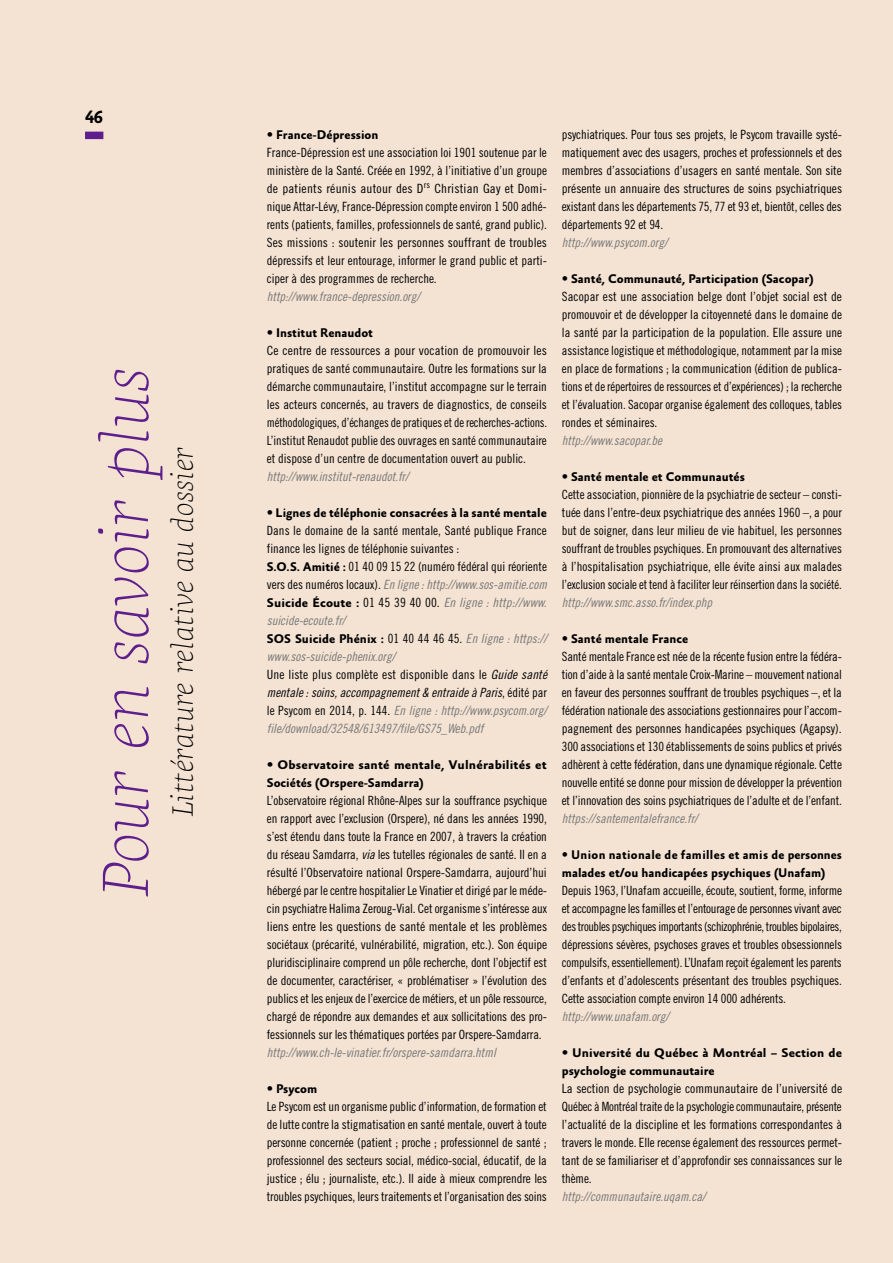
<style>
.page{position:relative;width:893px;height:1263px;background:#f4e3d3}
.page>*{position:absolute;margin:0;border:0;box-sizing:border-box;transform-origin:0 0}
.t1{font:italic 100 66.75px "Geneo Pro";letter-spacing:.01em;color:#5e1f8c}
.t2{font:italic 100 30px "Geneo Pro";letter-spacing:.01em;color:#000}
.t3{font:700 18px "Absara Sans OT";color:#000}
.t4{font:12.75px/18px "Trade Gothic LT Std Cn 18";letter-spacing:-.01em;color:#000;text-align:justify}
.t5{font:12.75px/18px "Trade Gothic LT Std Cn 18";letter-spacing:-.01em;color:#000;text-align:justify;scale:1.04 1}
.t6{font:12.75px/18px "Trade Gothic LT Std Cn 18 Obl";color:#777776;text-align:justify}
.t7{font:700 12.75px/18px "Absara Sans OT";color:#000}
.t8{font:700 12.75px/18px "Absara Sans OT";color:#000;scale:1.05 1}
.s1{font-family:"Trade Gothic LT Std Cn 18";font-weight:400}
.s2{font-family:"Absara Sans OT";font-weight:700}
.s3{font-family:"Trade Gothic LT Std Cn 18";color:#000}
.s4{font-family:"Absara Sans OT";font-weight:700;color:#000}
.s5{font-family:"Trade Gothic LT Std Cn 18 Obl";font-weight:400;color:#777776}
.s6{font-family:"Trade Gothic LT Std Cn 18 Obl"}
.s7{color:#000}
</style>
<div class="page">
<div style="left:85px;top:132px;width:18px;height:7px;background:#5e1f8c"></div>
<h3 class="t3" style="left:85px;top:107px;width:19px">46</h3>
<h1 class="t1" style="left:73px;top:896px;width:531px;rotate:-90deg">Pour en savoir plus</h1>
<h2 class="t2" style="left:159px;top:816px;width:371px;rotate:-90deg">Littérature relative au dossier</h2>
<p class="t7" style="left:267px;top:126px;width:113px"><span class="s1">•</span> France‑Dépression</p>
<p class="t4" style="left:267px;top:143px;width:282px">France‑Dépression est une association loi 1901 soutenue par le ministère de la Santé. Créée en 1992, à l’initiative d’un groupe de patients réunis autour des D<sup>rs</sup> Christian Gay et Domi‑ nique Attar‑Lévy, France‑Dépression compte environ 1 500 adhé‑ rents (patients, familles, professionnels de santé, grand public).<br>Ses missions : soutenir les personnes souffrant de troubles dépressifs et leur entourage, informer le grand public et parti‑ ciper à des programmes de recherche.</p>
<p class="t6" style="left:267px;top:288px;width:155px">http://www.france‑depression.org/</p>
<p class="t7" style="left:267px;top:324px;width:108px"><span class="s1">•</span> Institut Renaudot</p>
<p class="t5" style="left:267px;top:341px;width:271px">Ce centre de ressources a pour vocation de promouvoir les pratiques de santé communautaire. Outre les formations sur la démarche communautaire, l’institut accompagne sur le terrain les acteurs concernés, au travers de diagnostics, de conseils méthodologiques, d’échanges de pratiques et de recherches‑actions.<br>L’institut Renaudot publie des ouvrages en santé communautaire et dispose d’un centre de documentation ouvert au public.</p>
<p class="t6" style="left:267px;top:468px;width:143px">http://www.institut‑renaudot.fr/</p>
<p class="t7" style="left:267px;top:504px;width:282px"><span class="s1">•</span> Lignes de téléphonie consacrées à la santé mentale</p>
<p class="t4" style="left:267px;top:521px;width:282px;text-align:left">Dans le domaine de la santé mentale, Santé publique France finance les lignes de téléphonie suivantes :<br><span class="s2">S.O.S. Amitié :</span> 01 40 09 15 22 (numéro fédéral qui réoriente</p>
<p class="t6" style="left:267px;top:576px;width:282px"><span class="s3">vers des numéros locaux).</span> En ligne : http://www.sos‑amitie.com <span class="s4">Suicide Écoute :</span> <span class="s3">01 45 39 40 00.</span> En ligne : http://www. suicide‑ecoute.fr/</p>
<p class="t7" style="left:267px;top:630px;width:282px">SOS Suicide Phénix : <span class="s1">01 40 44 46 45.</span> <span class="s5">En ligne : https://</span></p>
<p class="t6" style="left:267px;top:648px;width:130px">www.sos‑suicide‑phenix.org/</p>
<p class="t4" style="left:267px;top:665px;width:282px">Une liste plus complète est disponible dans le <span class="s6">Guide santé</span></p>
<p class="t6" style="left:267px;top:684px;width:282px"><span class="s7">mentale : soins, accompagnement &amp; entraide à Paris</span><span class="s3">, édité par le Psycom en 2014, p. 144.</span> En ligne : http://www.psycom.org/ file/download/32548/613497/file/GS75_Web.pdf</p>
<p class="t8" style="left:267px;top:756px;width:268px"><span class="s1">•</span> Observatoire santé mentale, Vulnérabilités et<br>Sociétés (Orspere‑Samdarra)</p>
<p class="t4" style="left:267px;top:791px;width:282px">L’observatoire régional Rhône‑Alpes sur la souffrance psychique en rapport avec l’exclusion (Orspere), né dans les années 1990, s’est étendu dans toute la France en 2007, à travers la création du réseau Samdarra, <span class="s6">via</span> les tutelles régionales de santé. Il en a résulté l’Observatoire national Orspere‑Samdarra, aujourd’hui hébergé par le centre hospitalier Le Vinatier et dirigé par le méde‑ cin psychiatre Halima Zeroug‑Vial. Cet organisme s’intéresse aux liens entre les questions de santé mentale et les problèmes sociétaux (précarité, vulnérabilité, migration, etc.). Son équipe pluridisciplinaire comprend un pôle recherche, dont l’objectif est de documenter, caractériser, « problématiser » l’évolution des publics et les enjeux de l’exercice de métiers, et un pôle ressource, chargé de répondre aux demandes et aux sollicitations des pro‑ fessionnels sur les thématiques portées par Orspere‑Samdarra.</p>
<p class="t6" style="left:267px;top:1044px;width:231px">http://www.ch‑le‑vinatier.fr/orspere‑samdarra.html</p>
<p class="t7" style="left:267px;top:1080px;width:52px"><span class="s1">•</span> Psycom</p>
<p class="t4" style="left:267px;top:1097px;width:282px">Le Psycom est un organisme public d’information, de formation et de lutte contre la stigmatisation en santé mentale, ouvert à toute personne concernée (patient ; proche ; professionnel de santé ; professionnel des secteurs social, médico‑social, éducatif, de la justice ; élu ; journaliste, etc.). Il aide à mieux comprendre les troubles psychiques, leurs traitements et l’organisation des soins</p>
<p class="t4" style="left:562px;top:125px;width:282px">psychiatriques. Pour tous ses projets, le Psycom travaille systé‑ matiquement avec des usagers, proches et professionnels et des membres d’associations d’usagers en santé mentale. Son site présente un annuaire des structures de soins psychiatriques existant dans les départements 75, 77 et 93 et, bientôt, celles des départements 92 et 94.</p>
<p class="t6" style="left:562px;top:234px;width:107px">http://www.psycom.org/</p>
<p class="t7" style="left:562px;top:270px;width:253px"><span class="s1">•</span> Santé, Communauté, Participation (Sacopar)</p>
<p class="t4" style="left:562px;top:287px;width:282px">Sacopar est une association belge dont l’objet social est de promouvoir et de développer la citoyenneté dans le domaine de la santé par la participation de la population. Elle assure une assistance logistique et méthodologique, notamment par la mise en place de formations ; la communication (édition de publica‑ tions et de répertoires de ressources et d’expériences) ; la recherche et l’évaluation. Sacopar organise également des colloques, tables rondes et séminaires.</p>
<p class="t6" style="left:562px;top:432px;width:102px">http://www.sacopar.be</p>
<p class="t7" style="left:562px;top:468px;width:185px"><span class="s1">•</span> Santé mentale et Communautés</p>
<p class="t4" style="left:562px;top:485px;width:282px">Cette association, pionnière de la psychiatrie de secteur – consti‑ tuée dans l’entre‑deux psychiatrique des années 1960 –, a pour but de soigner, dans leur milieu de vie habituel, les personnes souffrant de troubles psychiques. En promouvant des alternatives à l’hospitalisation psychiatrique, elle évite ainsi aux malades l’exclusion sociale et tend à faciliter leur réinsertion dans la société.</p>
<p class="t6" style="left:562px;top:594px;width:152px">http://www.smc.asso.fr/index.php</p>
<p class="t7" style="left:562px;top:630px;width:128px"><span class="s1">•</span> Santé mentale France</p>
<p class="t4" style="left:562px;top:647px;width:282px">Santé mentale France est née de la récente fusion entre la fédéra‑ tion d’aide à la santé mentale Croix‑Marine – mouvement national en faveur des personnes souffrant de troubles psychiques –, et la fédération nationale des associations gestionnaires pour l’accom‑ pagnement des personnes handicapées psychiques (Agapsy).<br>300 associations et 130 établissements de soins publics et privés adhèrent à cette fédération, dans une dynamique régionale. Cette nouvelle entité se donne pour mission de développer la prévention et l’innovation des soins psychiatriques de l’adulte et de l’enfant.</p>
<p class="t6" style="left:562px;top:810px;width:137px">https://santementalefrance.fr/</p>
<p class="t7" style="left:562px;top:846px;width:282px"><span class="s1">•</span> Union nationale de familles et amis de personnes malades et/ou handicapées psychiques (Unafam)</p>
<p class="t4" style="left:562px;top:881px;width:282px">Depuis 1963, l’Unafam accueille, écoute, soutient, forme, informe et accompagne les familles et l’entourage de personnes vivant avec des troubles psychiques importants (schizophrénie, troubles bipolaires, dépressions sévères, psychoses graves et troubles obsessionnels compulsifs, essentiellement). L’Unafam reçoit également les parents d’enfants et d’adolescents présentant des troubles psychiques.<br>Cette association compte environ 14 000 adhérents.</p>
<p class="t6" style="left:562px;top:1008px;width:109px">http://www.unafam.org/</p>
<p class="t7" style="left:562px;top:1044px;width:282px"><span class="s1">•</span> Université du Québec à Montréal – Section de psychologie communautaire</p>
<p class="t5" style="left:562px;top:1079px;width:271px">La section de psychologie communautaire de l’université de Québec à Montréal traite de la psychologie communautaire, présente l’actualité de la discipline et les formations correspondantes à travers le monde. Elle recense également des ressources permet‑ tant de se familiariser et d’approfondir ses connaissances sur le thème.</p>
<p class="t6" style="left:562px;top:1188px;width:145px">http://communautaire.uqam.ca/</p>
</div>
